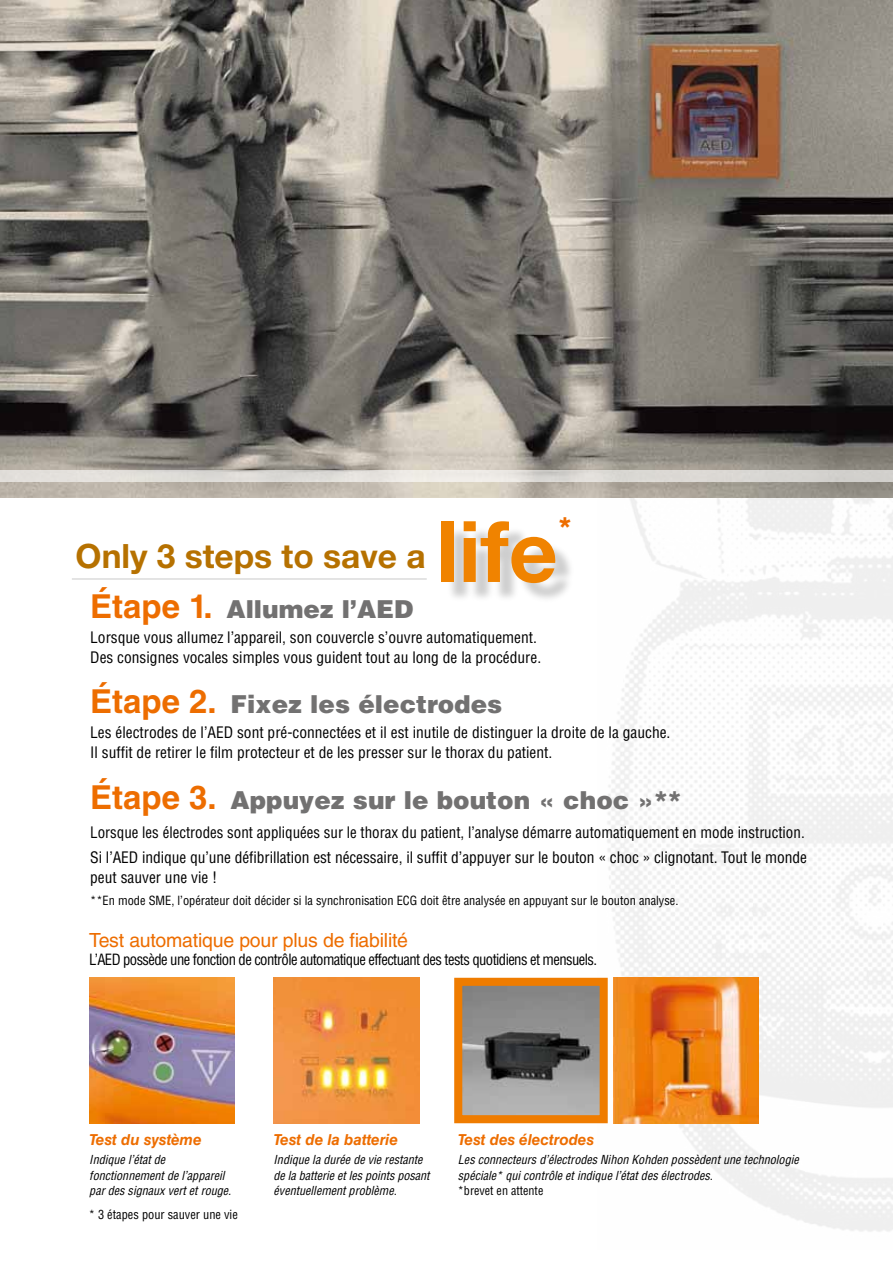
<style>
.page{position:relative;width:893px;height:1263px;background:#fff}
.page>*{position:absolute;margin:0;border:0;box-sizing:border-box;transform-origin:0 0}
.t1{font:700 33.45px "Helvetica Neue LT Std";color:#b67100}
.t2{font:900 24.75px "Helvetica LT Std";color:#727171}
.t3{font:900 24.75px "Helvetica LT Std";color:#ed6d00}
.t4{font:19.5px "Helvetica LT Std";letter-spacing:-.01em;color:#ed6d00}
.t5{font:condensed 15.45px/20.5px "Helvetica LT Std";color:#000}
.t6{font:condensed 15.15px "Helvetica LT Std";letter-spacing:-.04em;color:#000}
.t7{font:italic 700 15.15px "Helvetica LT Std";color:#ed6d00}
.t8{font:condensed 12.3px "Helvetica LT Std";color:#000}
.t9{font:italic condensed 12.15px/15.1px "Helvetica LT Std";color:#000}
.t10{font:condensed 12.15px "Helvetica LT Std";color:#000}
.s1{font-weight:700;font-size:33px;color:#ed6d00}
</style>
<div class="page">
<img style="left:597px;top:497px;width:296px;height:735px">
<img style="left:0;top:0;width:893px;height:497px">
<img style="left:274px;top:978px;width:145px;height:145px">
<img style="left:89px;top:978px;width:146px;height:145px">
<img style="left:463px;top:987px;width:136px;height:127px">
<div style="left:454px;top:978px;width:154px;height:145px;border:8px solid #ef7c00"></div>
<img style="left:613px;top:978px;width:146px;height:145px">
<svg style="left:0;top:470px;width:893px;height:11px;background:#dddbd6"></svg>
<img style="left:451px;top:524px;width:119px;height:75px">
<div style="left:442px;top:521px;width:12px;height:61px;background:#f08300"></div>
<svg style="left:464px;top:521px;width:91px;height:62px"></svg>
<hr style="left:72px;top:579px;width:355px;height:1px;background:#c9caca">
<h1 class="t1" style="left:76px;top:535px;width:352px">Only 3 steps to save a</h1>
<h2 class="t3" style="left:558px;top:510px;width:15px">*</h2>
<h2 class="t2" style="left:90px;top:593px;width:325px"><span class="s1">Étape 1.</span> Allumez l’AED</h2>
<p class="t5" style="left:90px;top:627px;width:452px">Lorsque vous allumez l’appareil, son couvercle s’ouvre automatiquement.<br>Des consignes vocales simples vous guident tout au long de la procédure.</p>
<h2 class="t2" style="left:90px;top:688px;width:414px"><span class="s1">Étape 2.</span> Fixez les électrodes</h2>
<p class="t5" style="left:90px;top:722px;width:582px">Les électrodes de l’AED sont pré-connectées et il est inutile de distinguer la droite de la gauche.<br>Il suffit de retirer le film protecteur et de les presser sur le thorax du patient.</p>
<h2 class="t2" style="left:90px;top:784px;width:593px"><span class="s1">Étape 3.</span> Appuyez sur le bouton « choc »**</h2>
<p class="t5" style="left:90px;top:820px;width:718px;line-height:24.8px">Lorsque les électrodes sont appliquées sur le thorax du patient, l’analyse démarre automatiquement en mode instruction.<br>Si l’AED indique qu’une défibrillation est nécessaire, il suffit d’appuyer sur le bouton « choc » clignotant. Tout le monde</p>
<p class="t5" style="left:90px;top:867px;width:129px">peut sauver une vie !</p>
<p class="t8" style="left:90px;top:893px;width:590px">**En mode SME, l’opérateur doit décider si la synchronisation ECG doit être analysée en appuyant sur le bouton analyse.</p>
<p class="t4" style="left:89px;top:928px;width:320px">Test automatique pour plus de fiabilité</p>
<p class="t6" style="left:89px;top:950px;width:509px">L’AED possède une fonction de contrôle automatique effectuant des tests quotidiens et mensuels.</p>
<p class="t7" style="left:89px;top:1130px;width:114px">Test du système</p>
<p class="t9" style="left:89px;top:1152px;width:143px">Indique l’état de fonctionnement de l’appareil par des signaux vert et rouge.</p>
<p class="t8" style="left:89px;top:1207px;width:151px">* 3 étapes pour sauver une vie</p>
<p class="t7" style="left:274px;top:1130px;width:126px">Test de la batterie</p>
<p class="t9" style="left:274px;top:1152px;width:157px">Indique la durée de vie restante de la batterie et les points posant éventuellement problème.</p>
<p class="t7" style="left:458px;top:1130px;width:138px">Test des électrodes</p>
<p class="t9" style="left:458px;top:1152px;width:342px">Les connecteurs d’électrodes Nihon Kohden possèdent une technologie spéciale* qui contrôle et indique l’état des électrodes.</p>
<p class="t10" style="left:458px;top:1182px;width:87px">*brevet en attente</p>
</div>
